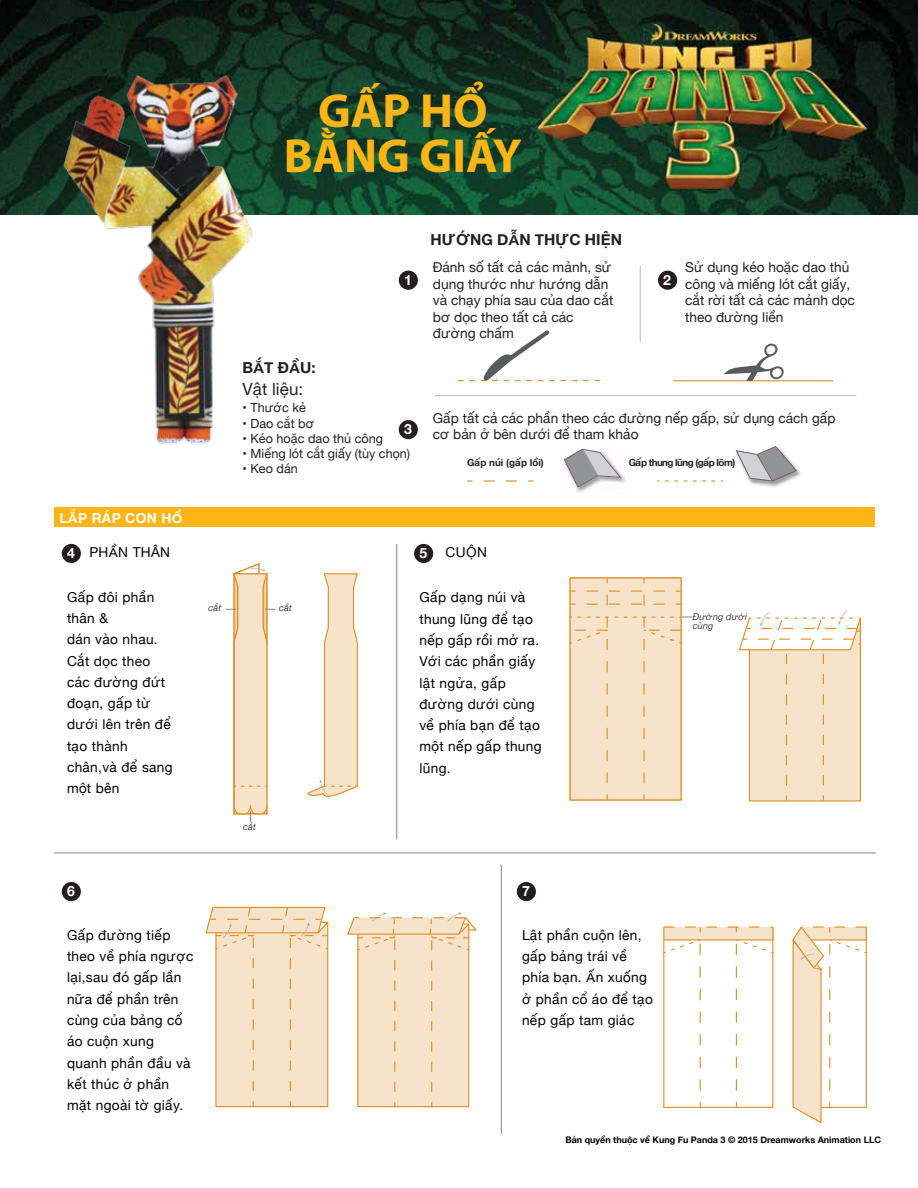
<style>
.page{position:relative;width:918px;height:1188px;background:#fff}
.page>*{position:absolute;margin:0;border:0;box-sizing:border-box;transform-origin:0 0}
.t1{font:700 48px/45px "Myriad Pro";color:#fcb515;text-align:center}
.t2{font:16.8px "Helvetica Neue";color:#231f20}
.t3{font:700 15.15px "Helvetica Neue";color:#231f20}
.t4{font:700 14.1px "Helvetica Neue";color:#fff}
.t5{font:13.65px/21.3px "Helvetica Neue";letter-spacing:.025em;color:#000}
.t6{font:13.65px/16.4px "Helvetica Neue";color:#231f20}
.t7{font:700 13.65px "Helvetica Neue";letter-spacing:.025em;color:#fff}
.t8{font:12.6px "Helvetica Neue";color:#231f20}
.t9{font:700 9.75px "Helvetica Neue";letter-spacing:-.055em;color:#231f20}
.t10{font:700 9.75px "Helvetica Neue";color:#231f20}
.t11{font:italic 300 9.15px/9.1px "Helvetica Neue";letter-spacing:.025em;color:#000}
.t12{font:700 9px "Helvetica Neue";color:#000}
</style>
<div class="page">
<img style="left:0;top:0;width:918px;height:214px">
<hr style="left:396px;top:544px;width:1px;height:295px;background:#848484">
<hr style="left:501px;top:865px;width:1px;height:269px;background:#848484">
<hr style="left:54px;top:853px;width:822px;height:1px;background:#848484">
<div style="left:54px;top:508px;width:821px;height:19px;background:#fcb515"></div>
<svg style="left:307px;top:573px;width:51px;height:224px"></svg>
<hr style="left:435px;top:395px;width:421px;height:1px;background:#bbbdbf">
<hr style="left:640px;top:265px;width:1px;height:78px;background:#bbbdbf">
<div style="left:399px;top:271px;width:19px;height:19px;background:#231f20;border-radius:50%"></div>
<div style="left:658px;top:271px;width:19px;height:19px;background:#231f20;border-radius:50%"></div>
<div style="left:399px;top:420px;width:19px;height:19px;background:#231f20;border-radius:50%"></div>
<svg style="left:458px;top:330px;width:142px;height:52px"></svg>
<hr style="left:673px;top:380px;width:160px;height:1px;background:#e18e26">
<svg style="left:724px;top:343px;width:60px;height:38px"></svg>
<img style="left:563px;top:448px;width:63px;height:44px">
<svg style="left:564px;top:449px;width:57px;height:39px"></svg>
<img style="left:735px;top:450px;width:66px;height:37px">
<svg style="left:736px;top:446px;width:61px;height:35px"></svg>
<svg style="left:665px;top:480px;width:57px;height:2px"></svg>
<svg style="left:484px;top:480px;width:50px;height:2px"></svg>
<div style="left:62px;top:544px;width:19px;height:19px;background:#231f20;border-radius:50%"></div>
<div style="left:62px;top:882px;width:19px;height:19px;background:#231f20;border-radius:50%"></div>
<div style="left:517px;top:882px;width:19px;height:19px;background:#231f20;border-radius:50%"></div>
<div style="left:414px;top:544px;width:19px;height:19px;background:#231f20;border-radius:50%"></div>
<svg style="left:663px;top:926px;width:111px;height:182px"></svg>
<svg style="left:792px;top:926px;width:75px;height:197px"></svg>
<svg style="left:226px;top:563px;width:49px;height:259px"></svg>
<div style="left:570px;top:578px;width:111px;height:222px;background:#f7e3ca"></div>
<div style="left:570px;top:577px;width:112px;height:224px;border:1px solid #e18e26"></div>
<svg style="left:569px;top:591px;width:123px;height:198px"></svg>
<svg style="left:738px;top:611px;width:123px;height:191px"></svg>
<svg style="left:205px;top:906px;width:124px;height:202px;background:#f6e0c6"></svg>
<svg style="left:347px;top:912px;width:130px;height:196px;background:#f7e3cb"></svg>
<img style="left:54px;top:63px;width:217px;height:382px">
<h1 class="t1" style="left:284px;top:86px;width:240px">GẤP HỔ<br>BẰNG GIẤY</h1>
<p class="t3" style="left:431px;top:227px;width:193px">HƯỚNG DẪN THỰC HIỆN</p>
<p class="t6" style="left:433px;top:260px;width:182px">Đánh số tất cả các mảnh, sử dụng thước như hướng dẫn và chạy phía sau của dao cắt bơ dọc theo tất cả các đường chấm</p>
<p class="t6" style="left:685px;top:260px;width:171px">Sử dụng kéo hoặc dao thủ công và miếng lót cắt giấy, cắt rời tất cả các mảnh dọc theo đường liền</p>
<p class="t4" style="left:404px;top:269px;width:9px">1</p>
<p class="t4" style="left:663px;top:269px;width:9px">2</p>
<p class="t7" style="left:59px;top:507px;width:125px">LẮP RÁP CON HỔ</p>
<p class="t3" style="left:243px;top:355px;width:75px">BẮT ĐẦU:</p>
<p class="t2" style="left:243px;top:377px;width:62px">Vật liệu:</p>
<p class="t8" style="left:243px;top:399px;width:65px">• Thước kẻ</p>
<p class="t8" style="left:243px;top:414px;width:73px">• Dao cắt bơ</p>
<p class="t8" style="left:243px;top:429px;width:142px">• Kéo hoặc dao thủ công</p>
<p class="t8" style="left:243px;top:444px;width:169px">• Miếng lót cắt giấy (tùy chọn)</p>
<p class="t8" style="left:243px;top:460px;width:57px">• Keo dán</p>
<p class="t4" style="left:404px;top:418px;width:9px">3</p>
<p class="t6" style="left:433px;top:411px;width:404px">Gấp tất cả các phần theo các đường nếp gấp, sử dụng cách gấp cơ bản ở bên dưới để tham khảo</p>
<p class="t10" style="left:467px;top:455px;width:78px">Gấp núi (gấp lồi)</p>
<p class="t9" style="left:629px;top:455px;width:108px">Gấp thung lũng (gấp lõm)</p>
<p class="t4" style="left:67px;top:542px;width:9px">4</p>
<p class="t5" style="left:89px;top:543px;width:82px">PHẦN THÂN</p>
<p class="t5" style="left:446px;top:543px;width:43px">CUỘN</p>
<p class="t4" style="left:419px;top:542px;width:9px">5</p>
<p class="t5" style="left:67px;top:587px;width:107px">Gấp đôi phần thân &amp;<br>dán vào nhau.<br>Cắt dọc theo các đường đứt đoạn, gấp từ dưới lên trên để tạo thành chân,và để sang một bên</p>
<p class="t11" style="left:209px;top:602px;width:14px">cắt</p>
<p class="t11" style="left:279px;top:602px;width:14px">cắt</p>
<p class="t11" style="left:243px;top:821px;width:14px">cắt</p>
<p class="t4" style="left:67px;top:880px;width:9px">6</p>
<p class="t5" style="left:67px;top:925px;width:128px">Gấp đường tiếp theo về phía ngược lại,sau đó gấp lần nữa để phần trên cùng của bảng cổ áo cuộn xung quanh phần đầu và kết thúc ở phần mặt ngoài tờ giấy.</p>
<p class="t5" style="left:419px;top:588px;width:124px">Gấp dạng núi và thung lũng để tạo nếp gấp rồi mở ra.<br>Với các phần giấy lật ngửa, gấp đường dưới cùng về phía bạn để tạo một nếp gấp thung lũng.</p>
<p class="t4" style="left:522px;top:880px;width:9px">7</p>
<p class="t5" style="left:522px;top:925px;width:133px">Lật phần cuộn lên, gấp bảng trái về phía bạn. Ấn xuống ở phần cổ áo để tạo nếp gấp tam giác</p>
<p class="t11" style="left:693px;top:612px;width:56px">Đường dưới cùng</p>
<p class="t12" style="left:565px;top:1133px;width:317px">Bản quyền thuộc về Kung Fu Panda 3 © 2015 Dreamworks Animation LLC</p>
</div>
